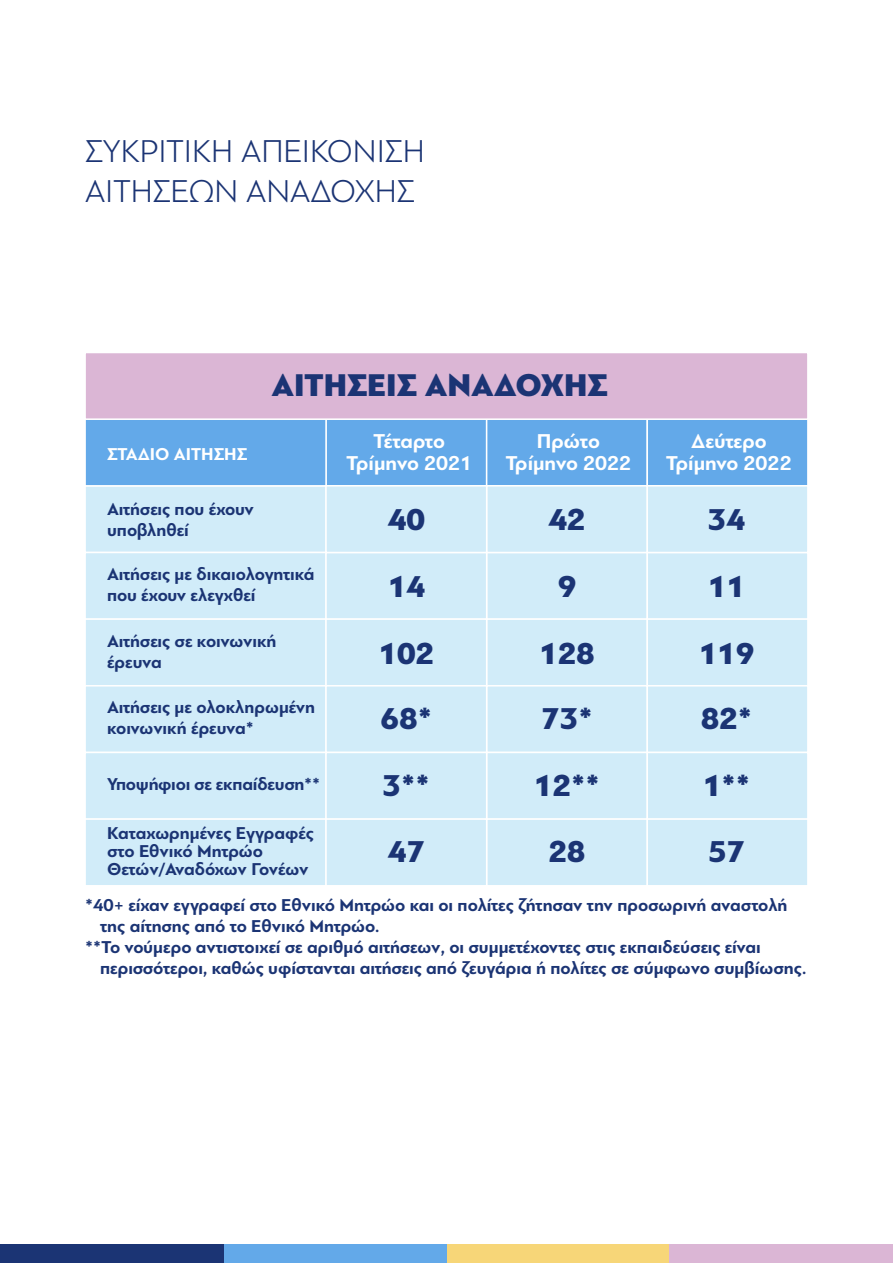
<style>
.page{position:relative;width:893px;height:1263px;background:#fff}
.page>*{position:absolute;margin:0;border:0;box-sizing:border-box;transform-origin:0 0}
.t1{font:300 33px/39.6px "PF Bague Sans Pro";color:#1b3474}
.t2{font:900 33px "PF Bague Sans Pro";color:#1b3474}
.t3{font:900 31.65px/66.9px "PF Bague Sans Pro";color:#1b3474;text-align:justify}
.t4{font:700 21px/22.5px "PF Bague Sans Pro";color:#fff;text-align:center}
.t5{font:700 18px/21px "PF Bague Sans Pro";color:#1b3474}
.t6{font:700 18px "PF Bague Sans Pro";color:#fff}
</style>
<div class="page">
<div style="left:446px;top:1244px;width:224px;height:19px;background:#f7d678"></div>
<div style="left:223px;top:1244px;width:223px;height:19px;background:#63a9e9"></div>
<div style="left:0;top:1244px;width:223px;height:19px;background:#1b3474"></div>
<div style="left:670px;top:1244px;width:223px;height:19px;background:#dbb6d5"></div>
<div style="left:84px;top:485px;width:243px;height:68px;background:#d1ecf9;border:2px solid #fff"></div>
<div style="left:84px;top:552px;width:243px;height:68px;background:#d1ecf9;border:2px solid #fff"></div>
<div style="left:84px;top:618px;width:243px;height:68px;background:#d1ecf9;border:2px solid #fff"></div>
<div style="left:84px;top:685px;width:243px;height:68px;background:#d1ecf9;border:2px solid #fff"></div>
<div style="left:84px;top:752px;width:243px;height:68px;background:#d1ecf9;border:2px solid #fff"></div>
<div style="left:84px;top:818px;width:243px;height:68px;background:#d1ecf9;border:2px solid #fff"></div>
<div style="left:325px;top:418px;width:162px;height:69px;background:#63a9e9"></div>
<div style="left:486px;top:418px;width:162px;height:69px;background:#63a9e9"></div>
<div style="left:486px;top:552px;width:162px;height:68px;background:#d1ecf9;border:2px solid #fff"></div>
<div style="left:486px;top:618px;width:162px;height:68px;background:#d1ecf9;border:2px solid #fff"></div>
<div style="left:486px;top:685px;width:162px;height:68px;background:#d1ecf9;border:2px solid #fff"></div>
<div style="left:486px;top:752px;width:162px;height:68px;background:#d1ecf9;border:2px solid #fff"></div>
<div style="left:486px;top:818px;width:162px;height:68px;background:#d1ecf9;border:2px solid #fff"></div>
<div style="left:325px;top:552px;width:162px;height:68px;background:#d1ecf9;border:2px solid #fff"></div>
<div style="left:325px;top:618px;width:162px;height:68px;background:#d1ecf9;border:2px solid #fff"></div>
<div style="left:325px;top:685px;width:162px;height:68px;background:#d1ecf9;border:2px solid #fff"></div>
<div style="left:325px;top:752px;width:162px;height:68px;background:#d1ecf9;border:2px solid #fff"></div>
<div style="left:325px;top:818px;width:162px;height:68px;background:#d1ecf9;border:2px solid #fff"></div>
<div style="left:84px;top:418px;width:243px;height:69px;background:#63a9e9;border:2px solid #fff"></div>
<div style="left:486px;top:485px;width:162px;height:68px;background:#d1ecf9;border:2px solid #fff"></div>
<div style="left:646px;top:418px;width:163px;height:69px;background:#63a9e9;border:2px solid #fff"></div>
<div style="left:646px;top:552px;width:163px;height:68px;background:#d1ecf9;border:2px solid #fff"></div>
<div style="left:646px;top:618px;width:163px;height:68px;background:#d1ecf9;border:2px solid #fff"></div>
<div style="left:646px;top:685px;width:163px;height:68px;background:#d1ecf9;border:2px solid #fff"></div>
<div style="left:646px;top:752px;width:163px;height:68px;background:#d1ecf9;border:2px solid #fff"></div>
<div style="left:646px;top:818px;width:163px;height:68px;background:#d1ecf9;border:2px solid #fff"></div>
<div style="left:646px;top:485px;width:163px;height:68px;background:#d1ecf9;border:2px solid #fff"></div>
<div style="left:84px;top:352px;width:725px;height:68px;background:#dbb6d5;border:2px solid #fff"></div>
<div style="left:325px;top:485px;width:162px;height:68px;background:#d1ecf9;border:2px solid #fff"></div>
<h1 class="t1" style="left:85px;top:132px;width:341px">ΣΥΚΡΙΤΙΚΗ ΑΠΕΙΚΟΝΙΣΗ<br>ΑΙΤΗΣΕΩΝ ΑΝΑ∆ΟΧΗΣ</h1>
<p class="t6" style="left:107px;top:443px;width:142px">ΣΤΑ∆ΙΟ ΑΙΤΗΣΗΣ</p>
<p class="t5" style="left:107px;top:499px;width:148px">Αιτήσεις που έχουν υποβληθεί</p>
<h1 class="t2" style="left:271px;top:365px;width:338px">ΑΙΤΗΣΕΙΣ ΑΝΑ∆ΟΧΗΣ</h1>
<p class="t4" style="left:347px;top:430px;width:127px">Τέταρτο<br>Τρίµηνο 2021</p>
<p class="t4" style="left:506px;top:430px;width:127px">Πρώτο<br>Τρίµηνο 2022</p>
<p class="t4" style="left:666px;top:430px;width:127px">∆εύτερο<br>Τρίµηνο 2022</p>
<p class="t4" style="left:334px;top:442px;width:220px">Τελευταίο Τρίµηνο 2020</p>
<p class="t4" style="left:591px;top:442px;width:195px">Πρώτο Τρίµηνο 2021</p>
<h2 class="t3" style="left:548px;top:486px;width:39px">42</h2>
<h2 class="t3" style="left:388px;top:486px;width:39px">40</h2>
<h2 class="t3" style="left:708px;top:486px;width:39px">34</h2>
<p class="t5" style="left:107px;top:564px;width:209px">Αιτήσεις µε δικαιολογητικά που έχουν ελεγχθεί</p>
<p class="t5" style="left:107px;top:631px;width:171px">Αιτήσεις σε κοινωνική έρευνα</p>
<p class="t5" style="left:107px;top:697px;width:209px">Αιτήσεις µε ολοκληρωµένη κοινωνική έρευνα*</p>
<p class="t5" style="left:107px;top:774px;width:215px">Υποψήφιοι σε εκπαίδευση**</p>
<p class="t5" style="left:107px;top:825px;width:208px;line-height:18px">Καταχωρηµένες Εγγραφές στο Εθνικό Μητρώο<br>Θετών/Αναδόχων Γονέων</p>
<h2 class="t3" style="left:388px;top:554px;width:39px">14</h2>
<h2 class="t3" style="left:378px;top:620px;width:57px">102</h2>
<h2 class="t3" style="left:380px;top:685px;width:53px">68* 3** 47</h2>
<h2 class="t3" style="left:558px;top:554px;width:20px">9</h2>
<h2 class="t3" style="left:708px;top:554px;width:39px">11</h2>
<h2 class="t3" style="left:539px;top:620px;width:57px">128</h2>
<h2 class="t3" style="left:699px;top:620px;width:57px">119</h2>
<h2 class="t3" style="left:534px;top:685px;width:68px;text-align:center">73*<br>12**<br>28</h2>
<h2 class="t3" style="left:701px;top:685px;width:53px">82* 1** 57</h2>
<p class="t5" style="left:85px;top:895px;width:704px">*40+ είχαν εγγραφεί στο Εθνικό Μητρώο και οι πολίτες ζήτησαν την προσωρινή αναστολή</p>
<p class="t5" style="left:100px;top:916px;width:281px">της αίτησης από το Εθνικό Μητρώο.</p>
<p class="t5" style="left:85px;top:937px;width:677px">**Το νούµερο αντιστοιχεί σε αριθµό αιτήσεων, οι συµµετέχοντες στις εκπαιδεύσεις είναι</p>
<p class="t5" style="left:100px;top:958px;width:708px">περισσότεροι, καθώς υφίστανται αιτήσεις από ζευγάρια ή πολίτες σε σύµφωνο συµβίωσης.</p>
</div>
